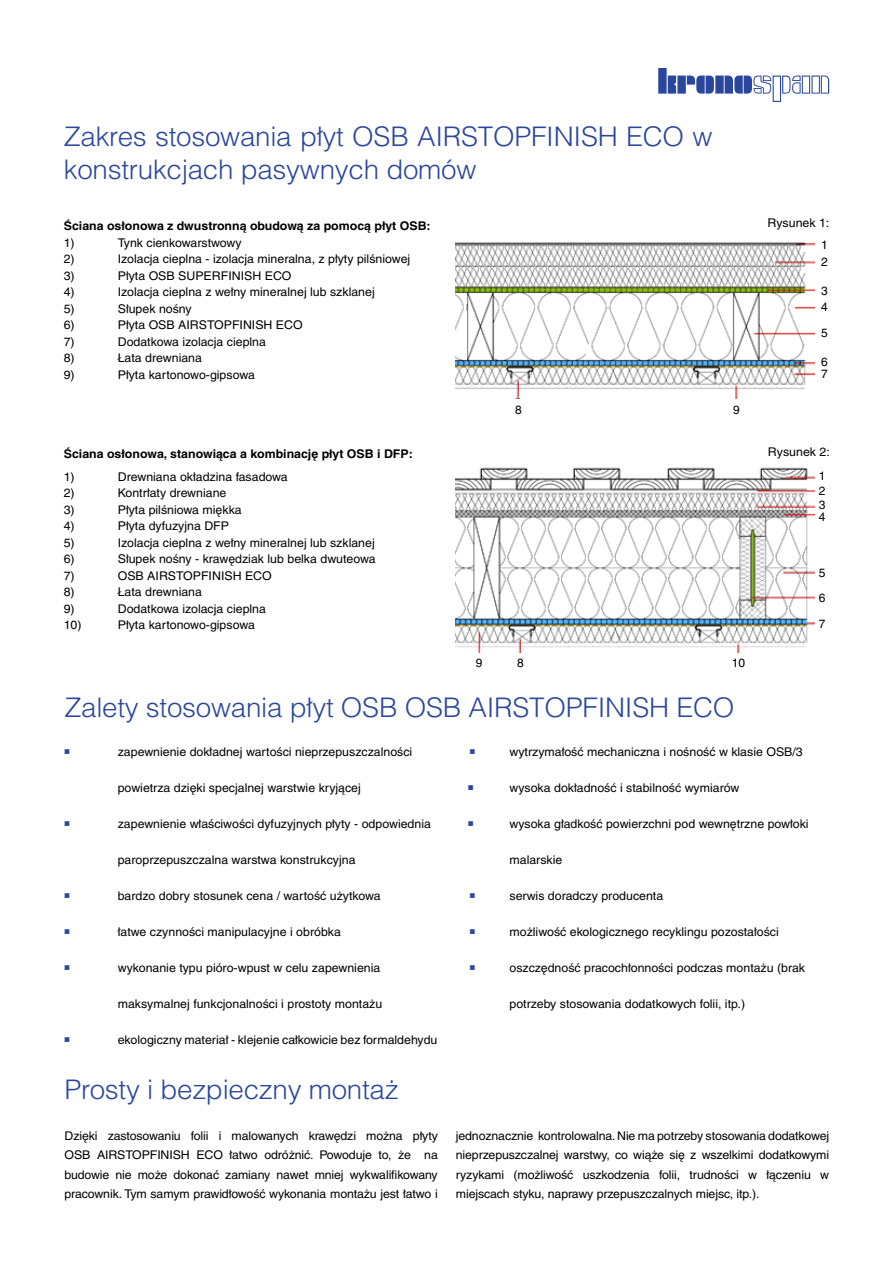
<style>
.page{position:relative;width:893px;height:1263px;background:#fff}
.page>*{position:absolute;margin:0;border:0;box-sizing:border-box;transform-origin:0 0}
.t1{font:300 27px/33px "Helvetica CE";letter-spacing:-.01em;color:#2b479d}
.t2{font:12px/19.5px "Helvetica CE";color:#000;text-align:justify}
.t3{font:700 12px "Helvetica CE";color:#000}
.t4{font:12px "Helvetica";color:#000}
.s1{font-family:"Helvetica CE"}
</style>
<div class="page">
<img style="left:456px;top:242px;width:358px;height:156px">
<svg style="left:658px;top:68px;width:171px;height:34px"></svg>
<img style="left:456px;top:467px;width:358px;height:186px">
<h1 class="t1" style="left:64px;top:120px;width:650px">Zakres stosowania płyt OSB AIRSTOPFINISH ECO w konstrukcjach pasywnych domów</h1>
<p class="t3" style="left:64px;top:219px;width:368px">Ściana osłonowa z dwustronną obudową za pomocą płyt OSB:</p>
<p class="t2" style="left:767px;top:213px;width:63px">Rysunek 1:</p>
<p class="t2" style="left:64px;top:233px;width:12px">1)</p>
<p class="t2" style="left:118px;top:233px;width:125px">Tynk cienkowarstwowy</p>
<p class="t2" style="left:64px;top:249px;width:12px">2)</p>
<p class="t2" style="left:118px;top:249px;width:294px">Izolacja cieplna - izolacja mineralna, z płyty pilśniowej</p>
<p class="t2" style="left:64px;top:266px;width:12px">3)</p>
<p class="t2" style="left:118px;top:266px;width:175px">Płyta OSB SUPERFINISH ECO</p>
<p class="t2" style="left:64px;top:282px;width:12px">4)</p>
<p class="t2" style="left:118px;top:282px;width:258px">Izolacja cieplna z wełny mineralnej lub szklanej</p>
<p class="t2" style="left:64px;top:299px;width:12px">5)</p>
<p class="t2" style="left:118px;top:299px;width:76px">Słupek nośny</p>
<p class="t2" style="left:64px;top:315px;width:12px">6)</p>
<p class="t2" style="left:118px;top:315px;width:186px">Płyta OSB AIRSTOPFINISH ECO</p>
<p class="t2" style="left:64px;top:332px;width:12px">7)</p>
<p class="t2" style="left:118px;top:332px;width:150px">Dodatkowa izolacja cieplna</p>
<p class="t2" style="left:64px;top:348px;width:12px">8)</p>
<p class="t2" style="left:118px;top:348px;width:86px">Łata drewniana</p>
<p class="t2" style="left:64px;top:365px;width:12px">9)</p>
<p class="t2" style="left:118px;top:365px;width:139px">Płyta kartonowo-gipsowa</p>
<p class="t2" style="left:821px;top:235px;width:8px">1</p>
<p class="t2" style="left:821px;top:252px;width:8px">2</p>
<p class="t2" style="left:821px;top:282px;width:8px;line-height:16.5px">3<br>4</p>
<p class="t2" style="left:821px;top:323px;width:8px">5</p>
<p class="t2" style="left:821px;top:355px;width:8px;line-height:12.5px">6<br>7</p>
<p class="t3" style="left:64px;top:447px;width:351px">Ściana osłonowa, stanowiąca a kombinację płyt OSB i DFP:</p>
<p class="t2" style="left:64px;top:467px;width:12px">1)</p>
<p class="t2" style="left:118px;top:467px;width:172px">Drewniana okładzina fasadowa</p>
<p class="t2" style="left:64px;top:483px;width:12px">2)</p>
<p class="t2" style="left:118px;top:483px;width:110px">Kontrłaty drewniane</p>
<p class="t2" style="left:64px;top:500px;width:12px">3)</p>
<p class="t2" style="left:118px;top:500px;width:125px">Płyta pilśniowa miękka</p>
<p class="t2" style="left:64px;top:516px;width:12px">4)</p>
<p class="t2" style="left:118px;top:516px;width:113px">Płyta dyfuzyjna DFP</p>
<p class="t2" style="left:64px;top:533px;width:12px">5)</p>
<p class="t2" style="left:118px;top:533px;width:258px">Izolacja cieplna z wełny mineralnej lub szklanej</p>
<p class="t2" style="left:64px;top:549px;width:12px">6)</p>
<p class="t2" style="left:118px;top:549px;width:259px">Słupek nośny - krawędziak lub belka dwuteowa</p>
<p class="t2" style="left:64px;top:566px;width:12px">7)</p>
<p class="t2" style="left:118px;top:566px;width:156px">OSB AIRSTOPFINISH ECO</p>
<p class="t2" style="left:64px;top:582px;width:12px">8)</p>
<p class="t2" style="left:118px;top:582px;width:86px">Łata drewniana</p>
<p class="t2" style="left:64px;top:599px;width:12px">9)</p>
<p class="t2" style="left:118px;top:599px;width:150px">Dodatkowa izolacja cieplna</p>
<p class="t2" style="left:64px;top:615px;width:19px">10)</p>
<p class="t2" style="left:118px;top:615px;width:139px">Płyta kartonowo-gipsowa</p>
<p class="t2" style="left:515px;top:400px;width:8px">8</p>
<p class="t2" style="left:733px;top:400px;width:8px">9</p>
<p class="t2" style="left:476px;top:653px;width:8px">9</p>
<p class="t2" style="left:517px;top:653px;width:8px">8</p>
<p class="t2" style="left:732px;top:653px;width:15px">10</p>
<h1 class="t1" style="left:64px;top:690px;width:671px">Zalety stosowania płyt OSB OSB AIRSTOPFINISH ECO</h1>
<p class="t2" style="left:768px;top:442px;width:63px">Rysunek 2:</p>
<p class="t2" style="left:819px;top:469px;width:8px;line-height:14.4px">1<br>2<br>3</p>
<p class="t2" style="left:819px;top:507px;width:8px">4</p>
<p class="t2" style="left:819px;top:560px;width:8px;line-height:25.7px">5<br>6<br>7</p>
<p class="t2" style="left:118px;top:742px;width:296px">zapewnienie dokładnej wartości nieprzepuszczalności</p>
<p class="t2" style="left:118px;top:778px;width:245px">powietrza dzięki specjalnej warstwie kryjącej</p>
<p class="t4" style="left:118px;top:817px;width:315px"><span class="s1">zapew</span>nienie właściwości dyfuzyjnych płyty - odpowiednia</p>
<p class="t4" style="left:118px;top:853px;width:239px">paroprzepuszczalna warst<span class="s1">wa konstrukcyjna</span></p>
<p class="t2" style="left:118px;top:886px;width:264px">bardzo dobry stosunek cena / wartość użytkowa</p>
<p class="t2" style="left:118px;top:922px;width:225px">łatwe czynności manipulacyjne i obróbka</p>
<p class="t2" style="left:118px;top:958px;width:264px">wykonanie typu pióro-wpust w celu zapewnienia</p>
<p class="t2" style="left:118px;top:994px;width:266px">maksymalnej funkcjonalności i prostoty montażu</p>
<p class="t2" style="left:118px;top:1030px;width:321px">ekologiczny materiał - klejenie całkowicie bez formaldehydu</p>
<h1 class="t1" style="left:65px;top:1072px;width:336px">Prosty i bezpieczny montaż</h1>
<p class="t2" style="left:509px;top:742px;width:295px">wytrzymałość mechaniczna i nośność w klasie OSB/3</p>
<p class="t2" style="left:509px;top:778px;width:231px">wysoka dokładność i stabilność wymiarów</p>
<p class="t2" style="left:509px;top:814px;width:301px">wysoka gładkość powierzchni pod wewnętrzne powłoki</p>
<p class="t2" style="left:509px;top:850px;width:54px">malarskie</p>
<p class="t2" style="left:509px;top:886px;width:155px">serwis doradczy producenta</p>
<p class="t2" style="left:509px;top:922px;width:271px">możliwość ekologicznego recyklingu pozostałości</p>
<p class="t2" style="left:509px;top:958px;width:297px">oszczędność pracochłonności podczas montażu (brak</p>
<p class="t2" style="left:509px;top:994px;width:237px">potrzeby stosowania dodatkowych folii, itp.)</p>
<p class="t2" style="left:65px;top:1126px;width:375px">Dzięki zastosowaniu folii i malowanych krawędzi można płyty OSB AIRSTOPFINISH ECO łatwo odróżnić. Powoduje to, że na budowie nie może dokonać zamiany nawet mniej wykwalifikowany pracownik. Tym samym prawidłowość wykonania montażu jest łatwo i</p>
<p class="t2" style="left:456px;top:1126px;width:375px">jednoznacznie kontrolowalna. Nie ma potrzeby stosowania dodatkowej nieprzepuszczalnej warstwy, co wiąże się z wszelkimi dodatkowymi ryzykami (możliwość uszkodzenia folii, trudności w łączeniu w miejscach styku, naprawy przepuszczalnych miejsc, itp.).</p>
</div>
